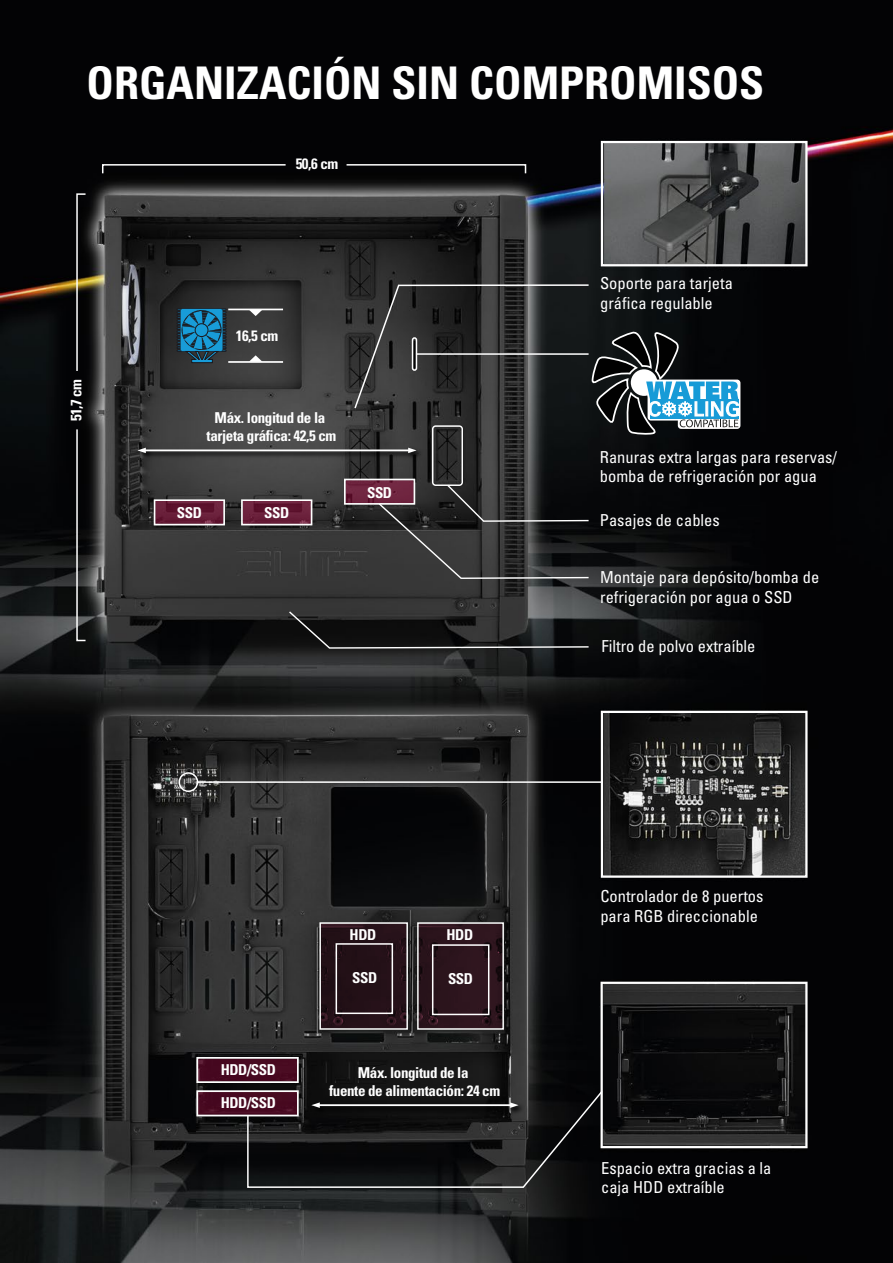
<style>
.page{position:relative;width:893px;height:1263px;background:#fff}
.page>*{position:absolute;margin:0;border:0;box-sizing:border-box;transform-origin:0 0}
.t1{font:700 condensed 45px "Univers";color:#fff}
.t2{font:condensed 16.5px/19.5px "Univers";color:#fff}
.t3{font:700 condensed 15px/18px "Univers";letter-spacing:-.025em;color:#fff;text-align:center}
</style>
<div class="page">
<img style="left:0;top:0;width:893px;height:1263px">
<svg style="left:419px;top:924px;width:83px;height:104px;background:#2c151d"></svg>
<div style="left:177px;top:350px;width:49px;height:2px;border:1px solid #1b181c"></div>
<div style="left:177px;top:347px;width:49px;height:2px;border:1px solid #1b181c"></div>
<div style="left:177px;top:344px;width:49px;height:2px;border:1px solid #1b181c"></div>
<div style="left:177px;top:342px;width:49px;height:1px;border:1px solid #1b181c"></div>
<div style="left:177px;top:339px;width:49px;height:2px;border:1px solid #1b181c"></div>
<div style="left:177px;top:336px;width:49px;height:2px;border:1px solid #1b181c"></div>
<div style="left:177px;top:333px;width:49px;height:2px;border:1px solid #1b181c"></div>
<div style="left:177px;top:331px;width:49px;height:1px;border:1px solid #1b181c"></div>
<div style="left:177px;top:328px;width:49px;height:2px;border:1px solid #1b181c"></div>
<div style="left:177px;top:325px;width:49px;height:2px;border:1px solid #1b181c"></div>
<div style="left:177px;top:322px;width:49px;height:2px;border:1px solid #1b181c"></div>
<div style="left:177px;top:320px;width:49px;height:1px;border:1px solid #1b181c"></div>
<div style="left:177px;top:317px;width:49px;height:2px;border:1px solid #1b181c"></div>
<div style="left:177px;top:314px;width:49px;height:2px;border:1px solid #1b181c"></div>
<div style="left:177px;top:311px;width:49px;height:2px;border:1px solid #1b181c"></div>
<div style="left:177px;top:309px;width:49px;height:1px;border:1px solid #1b181c"></div>
<svg style="left:180px;top:309px;width:43px;height:54px;background:#1c6c92"></svg>
<div style="left:195px;top:324px;width:13px;height:13px;background:#189cd8;border-radius:50%"></div>
<div style="left:195px;top:323px;width:13px;height:14px;border:1px solid #1b181c;border-radius:50%"></div>
<hr style="left:228px;top:309px;width:55px;height:1px;background:#fff">
<svg style="left:249px;top:310px;width:13px;height:6px"></svg>
<hr style="left:228px;top:361px;width:55px;height:2px;background:#fff">
<svg style="left:249px;top:355px;width:13px;height:6px"></svg>
<img style="left:130px;top:443px;width:301px;height:22px">
<svg style="left:137px;top:448px;width:280px;height:5px"></svg>
<svg style="left:288px;top:610px;width:302px;height:39px;background:#282929"></svg>
<svg style="left:345px;top:163px;width:182px;height:12px;background:#232324"></svg>
<svg style="left:101px;top:163px;width:186px;height:12px;background:#232324"></svg>
<svg style="left:76px;top:193px;width:11px;height:179px;background:#302e2a"></svg>
<svg style="left:76px;top:428px;width:11px;height:214px;background:#313232"></svg>
<svg style="left:353px;top:284px;width:387px;height:157px;background:#2d3336"></svg>
<div style="left:196px;top:1057px;width:103px;height:26px;background:#480921"></div>
<div style="left:196px;top:1057px;width:103px;height:26px;border:2px solid #fff"></div>
<svg style="left:157px;top:502px;width:65px;height:20px"></svg>
<div style="left:154px;top:499px;width:71px;height:26px;border:2px solid #fff"></div>
<svg style="left:244px;top:502px;width:65px;height:20px"></svg>
<div style="left:241px;top:499px;width:71px;height:26px;border:2px solid #fff"></div>
<div style="left:196px;top:1090px;width:103px;height:26px;background:#470820"></div>
<div style="left:196px;top:1090px;width:103px;height:26px;border:2px solid #fff"></div>
<svg style="left:321px;top:924px;width:85px;height:104px;background:#251118"></svg>
<div style="left:319px;top:922px;width:89px;height:108px;border:1px solid #fff"></div>
<div style="left:336px;top:943px;width:57px;height:71px;border:2px solid #fff"></div>
<div style="left:432px;top:944px;width:57px;height:71px;border:2px solid #fff"></div>
<div style="left:417px;top:922px;width:87px;height:108px;border:1px solid #fff"></div>
<svg style="left:377px;top:483px;width:213px;height:97px;background:#303131"></svg>
<div style="left:179px;top:772px;width:19px;height:20px;border:2px solid #fff;border-radius:50%"></div>
<div style="left:601px;top:711px;width:207px;height:167px;border:2px solid #fff"></div>
<div style="left:601px;top:141px;width:207px;height:125px;border:2px solid #fff"></div>
<div style="left:601px;top:982px;width:207px;height:166px;border:2px solid #fff"></div>
<hr style="left:198px;top:781px;width:404px;height:2px;background:#fff">
<div style="left:412px;top:337px;width:5px;height:34px;border:2px solid #fff;border-radius:2px"></div>
<hr style="left:416px;top:353px;width:173px;height:2px;background:#fff">
<svg style="left:246px;top:1089px;width:358px;height:100px;background:#1e1c1e"></svg>
<div style="left:432px;top:425px;width:31px;height:61px;border:2px solid #fff;border-radius:3px"></div>
<svg style="left:347px;top:482px;width:65px;height:20px"></svg>
<div style="left:344px;top:479px;width:71px;height:26px;border:2px solid #fff"></div>
<h1 class="t1" style="left:87px;top:55px;width:679px">ORGANIZACIÓN SIN COMPROMISOS</h1>
<p class="t3" style="left:67px;top:421px;width:44px;rotate:-90deg">51,7 cm</p>
<p class="t3" style="left:296px;top:155px;width:44px">50,6 cm</p>
<p class="t3" style="left:236px;top:327px;width:44px">16,5 cm</p>
<p class="t3" style="left:207px;top:409px;width:131px">Máx. longitud de la tarjeta gráfica: 42,5 cm</p>
<p class="t3" style="left:177px;top:504px;width:27px">SSD</p>
<p class="t3" style="left:264px;top:504px;width:27px">SSD</p>
<p class="t3" style="left:367px;top:483px;width:27px">SSD</p>
<p class="t3" style="left:221px;top:1060px;width:57px">HDD/SSD</p>
<p class="t3" style="left:221px;top:1094px;width:57px">HDD/SSD</p>
<p class="t3" style="left:350px;top:925px;width:28px">HDD</p>
<p class="t3" style="left:446px;top:925px;width:28px">HDD</p>
<p class="t3" style="left:352px;top:968px;width:27px">SSD</p>
<p class="t3" style="left:448px;top:970px;width:27px">SSD</p>
<p class="t3" style="left:329px;top:1063px;width:173px">Máx. longitud de la<br>fuente de alimentación: 24 cm</p>
<p class="t2" style="left:600px;top:273px;width:134px">Soporte para tarjeta gráfica regulable</p>
<p class="t2" style="left:600px;top:447px;width:239px">Ranuras extra largas para reservas/ bomba de refrigeración por agua</p>
<p class="t2" style="left:600px;top:510px;width:122px">Pasajes de cables</p>
<p class="t2" style="left:600px;top:567px;width:221px">Montaje para depósito/bomba de refrigeración por agua o SSD</p>
<p class="t2" style="left:602px;top:636px;width:155px">Filtro de polvo extraíble</p>
<p class="t2" style="left:600px;top:886px;width:165px">Controlador de 8 puertos para RGB direccionable</p>
<p class="t2" style="left:601px;top:1158px;width:172px">Espacio extra gracias a la caja HDD extraíble</p>
</div>
